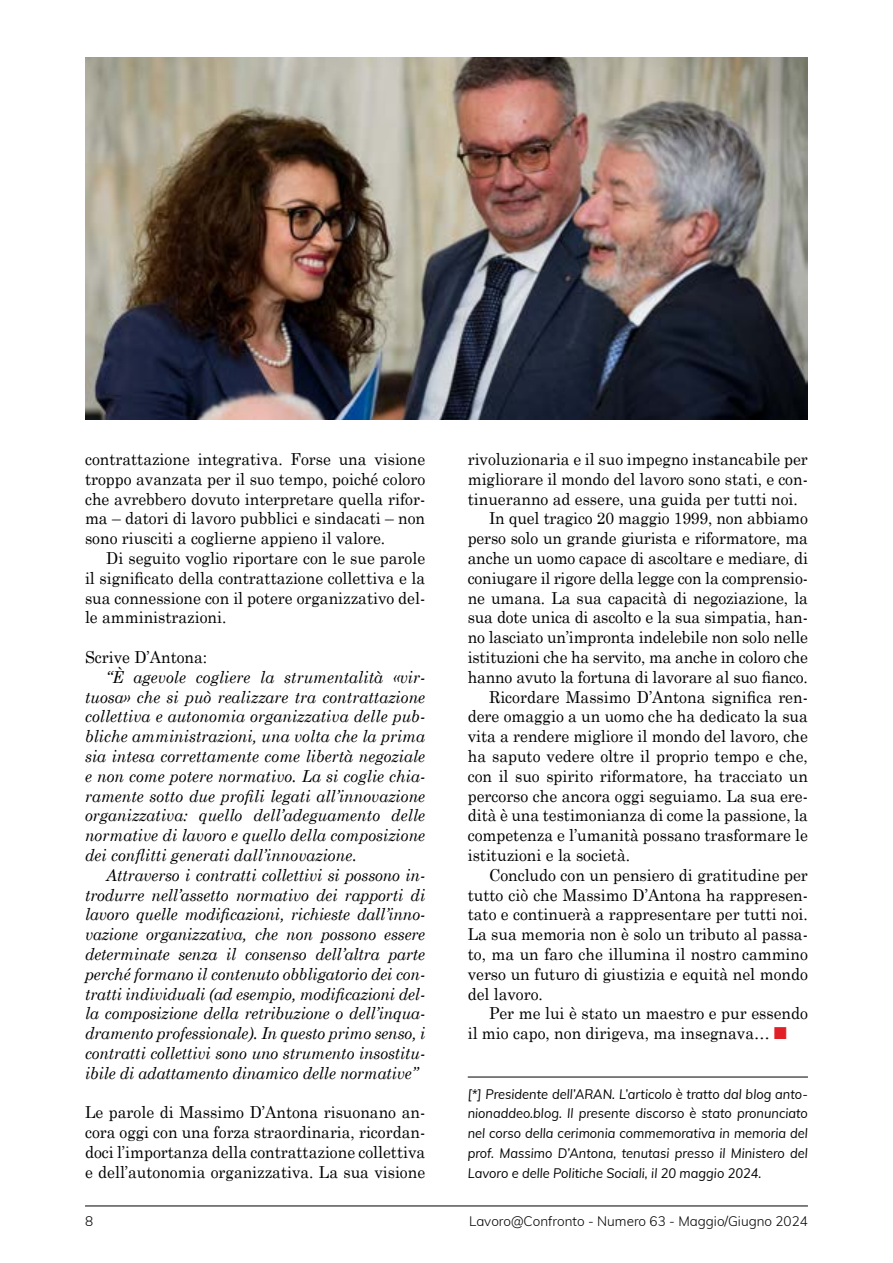
<style>
.page{position:relative;width:893px;height:1263px;background:#fff}
.page>*{position:absolute;margin:0;border:0;box-sizing:border-box;transform-origin:0 0}
.t1{font:16.5px/19.8px "Century Schoolbook";color:#000;text-align:justify;scale:.95 1}
.t2{font:italic 16.5px/19.8px "Century Schoolbook";letter-spacing:-.005em;color:#000;text-align:justify;scale:.95 1}
.t3{font:italic 13.5px/19.8px "Muli";color:#000;text-align:justify;scale:.95 1}
.t4{font:300 13.5px "Muli";color:#000}
.s1{font-family:"Monotype Sorts";color:#e21f26}
</style>
<div class="page">
<hr style="left:85px;top:1205px;width:723px;height:1px;background:#000">
<hr style="left:468px;top:1077px;width:340px;height:1px;background:#000">
<img style="left:85px;top:57px;width:723px;height:362px">
<p class="t1" style="left:85px;top:449px;width:360px">contrattazione integrativa. Forse una visione troppo avanzata per il suo tempo, poiché coloro che avrebbero dovuto interpretare quella rifor&shy;ma – datori di lavoro pubblici e sindacati – non sono riusciti a coglierne appieno il valore.</p>
<p class="t1" style="left:85px;top:548px;width:360px;text-indent:21px">Di seguito voglio riportare con le sue parole il significato della contrattazione collettiva e la sua connessione con il potere organizzativo del&shy;le amministrazioni.</p>
<p class="t1" style="left:85px;top:647px;width:130px">Scrive D’Antona:</p>
<p class="t2" style="left:85px;top:666px;width:360px;text-indent:21px">“È agevole cogliere la strumentalità «vir&shy;tuosa» che si può realizzare tra contrattazione collettiva e autonomia organizzativa delle pub&shy;bliche amministrazioni, una volta che la prima sia intesa correttamente come libertà negoziale e non come potere normativo. La si coglie chia&shy;ramente sotto due profili legati all’innovazione organizzativa: quello dell’adeguamento delle normative di lavoro e quello della composizione dei conflitti generati dall’innovazione.</p>
<p class="t2" style="left:85px;top:864px;width:360px;text-indent:21px">Attraverso i contratti collettivi si possono in&shy;trodurre nell’assetto normativo dei rapporti di lavoro quelle modificazioni, richieste dall’inno&shy;vazione organizzativa, che non possono essere determinate senza il consenso dell’altra parte perché formano il contenuto obbligatorio dei con&shy;tratti individuali (ad esempio, modificazioni del&shy;la composizione della retribuzione o dell’inqua&shy;dramento professionale). In questo primo senso, i contratti collettivi sono uno strumento insostitu&shy;ibile di adattamento dinamico delle normative”</p>
<p class="t1" style="left:85px;top:1102px;width:360px">Le parole di Massimo D’Antona risuonano an&shy;cora oggi con una forza straordinaria, ricordan&shy;doci l’importanza della contrattazione collettiva e dell’autonomia organizzativa. La sua visione</p>
<p class="t1" style="left:468px;top:449px;width:360px">rivoluzionaria e il suo impegno instancabile per</p>
<p class="t1" style="left:468px;top:468px;width:360px">migliorare il mondo del lavoro sono stati, e con-</p>
<p class="t1" style="left:468px;top:488px;width:349px">tinueranno ad essere, una guida per tutti noi.</p>
<p class="t1" style="left:489px;top:508px;width:337px">In quel tragico 20 maggio 1999, non abbiamo</p>
<p class="t1" style="left:468px;top:528px;width:360px">perso solo un grande giurista e riformatore, ma</p>
<p class="t1" style="left:468px;top:548px;width:360px">anche un uomo capace di ascoltare e mediare, di</p>
<p class="t1" style="left:468px;top:567px;width:360px">coniugare il rigore della legge con la comprensio-</p>
<p class="t1" style="left:468px;top:587px;width:360px">ne umana. La sua capacità di negoziazione, la</p>
<p class="t1" style="left:468px;top:607px;width:360px">sua dote unica di ascolto e la sua simpatia, han-</p>
<p class="t1" style="left:468px;top:627px;width:360px">no lasciato un’impronta indelebile non solo nelle</p>
<p class="t1" style="left:468px;top:647px;width:360px">istituzioni che ha servito, ma anche in coloro che</p>
<p class="t1" style="left:468px;top:666px;width:360px">hanno avuto la fortuna di lavorare al suo fianco.</p>
<p class="t1" style="left:489px;top:686px;width:337px">Ricordare Massimo D’Antona significa ren-</p>
<p class="t1" style="left:468px;top:706px;width:360px">dere omaggio a un uomo che ha dedicato la sua</p>
<p class="t1" style="left:468px;top:726px;width:360px">vita a rendere migliore il mondo del lavoro, che</p>
<p class="t1" style="left:468px;top:746px;width:360px">ha saputo vedere oltre il proprio tempo e che,</p>
<p class="t1" style="left:468px;top:765px;width:360px">con il suo spirito riformatore, ha tracciato un</p>
<p class="t1" style="left:468px;top:785px;width:360px">percorso che ancora oggi seguiamo. La sua ere-</p>
<p class="t1" style="left:468px;top:805px;width:360px">dità è una testimonianza di come la passione, la</p>
<p class="t1" style="left:468px;top:825px;width:360px">competenza e l’umanità possano trasformare le</p>
<p class="t1" style="left:468px;top:845px;width:172px">istituzioni e la società.</p>
<p class="t1" style="left:489px;top:864px;width:337px">Concludo con un pensiero di gratitudine per</p>
<p class="t1" style="left:468px;top:884px;width:360px">tutto ciò che Massimo D’Antona ha rappresen-</p>
<p class="t1" style="left:468px;top:904px;width:360px">tato e continuerà a rappresentare per tutti noi.</p>
<p class="t1" style="left:468px;top:924px;width:360px">La sua memoria non è solo un tributo al passa-</p>
<p class="t1" style="left:468px;top:944px;width:360px">to, ma un faro che illumina il nostro cammino</p>
<p class="t1" style="left:468px;top:963px;width:360px">verso un futuro di giustizia e equità nel mondo</p>
<p class="t1" style="left:468px;top:983px;width:81px">del lavoro.</p>
<p class="t1" style="left:489px;top:1003px;width:337px">Per me lui è stato un maestro e pur essendo</p>
<p class="t1" style="left:468px;top:1023px;width:337px">il mio capo, non dirigeva, ma insegnava… <span class="s1">n</span></p>
<p class="t3" style="left:468px;top:1084px;width:360px">[*] Presidente dell’ARAN. L’articolo è tratto dal blog anto&shy;nionaddeo.blog. Il presente discorso è stato pronunciato nel corso della cerimonia commemorativa in memoria del prof. Massimo D’Antona, tenutasi presso il Ministero del Lavoro e delle Politiche Sociali, il 20 maggio 2024.</p>
<p class="t4" style="left:85px;top:1213px;width:10px">8</p>
<p class="t4" style="left:469px;top:1213px;width:340px">Lavoro@Confronto - Numero 63 - Maggio/Giugno 2024</p>
</div>
